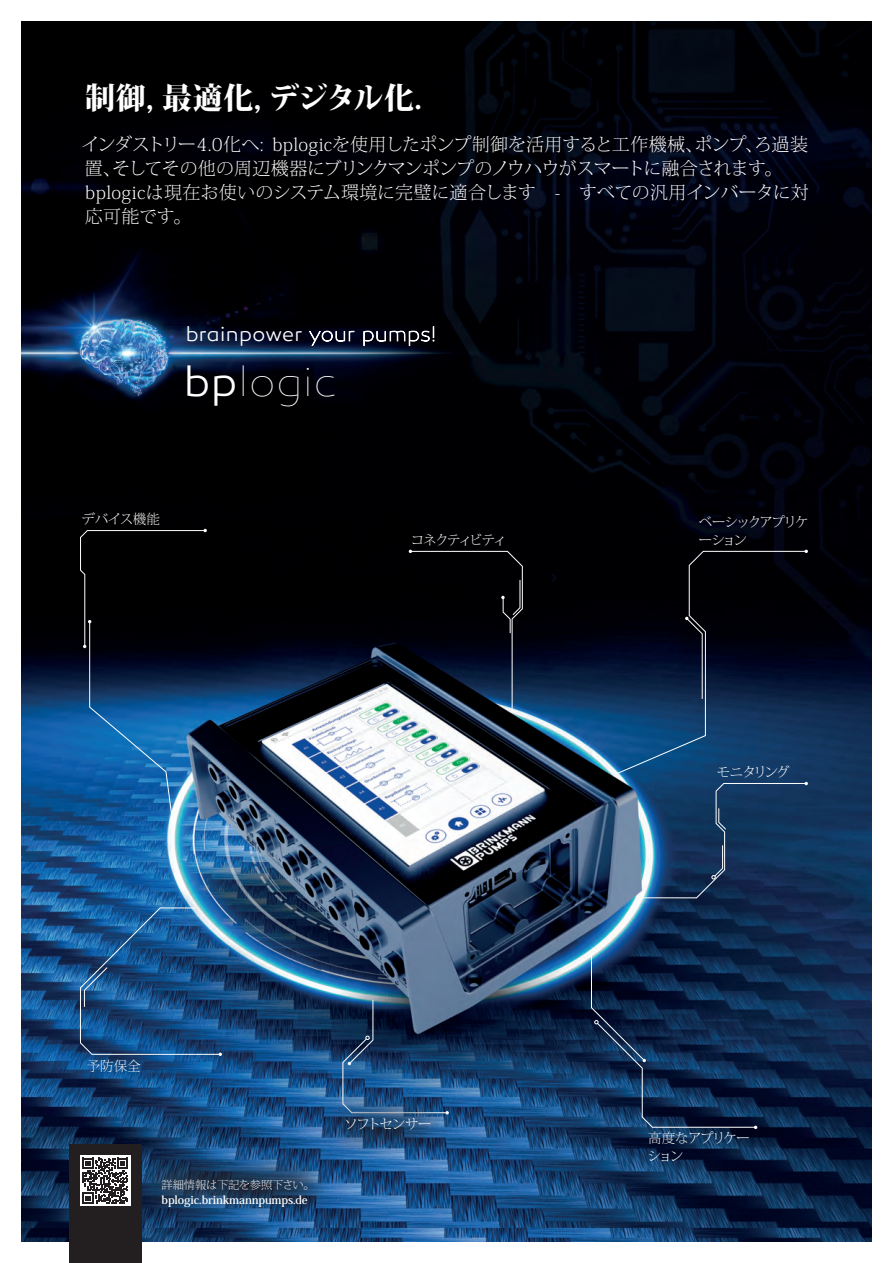
<style>
.page{position:relative;width:893px;height:1263px;background:#fff}
.page>*{position:absolute;margin:0;border:0;box-sizing:border-box;transform-origin:0 0}
.t1{font:100 43.05px "Canaro";letter-spacing:.015em;color:#fff}
.t2{font:800 30px "Koz Min Pro";letter-spacing:.02em;color:#fff}
.t3{font:300 21px "Canaro";letter-spacing:.015em;color:#fff}
.t4{font:200 18px/24px "Koz Min Pro";letter-spacing:-.01em;color:#fff}
.t5{font:200 13.5px/18px "Koz Min Pro";letter-spacing:-.105em;color:#fff}
.t6{font:700 11.25px "Koz Min Pro";letter-spacing:-.01em;color:#fff}
.t7{font:200 11.25px "Koz Min Pro";letter-spacing:-.015em;color:#fff}
.s1{font-weight:100}
.s2{font-weight:300}
</style>
<div class="page">
<img style="left:21px;top:21px;width:851px;height:1221px">
<div style="left:69px;top:1144px;width:73px;height:119px;background:#231f20"></div>
<svg style="left:591px;top:952px;width:166px;height:177px;background:#0e284c"></svg>
<svg style="left:80px;top:907px;width:142px;height:149px;background:#1d548c"></svg>
<svg style="left:80px;top:529px;width:127px;height:292px;background:#103354"></svg>
<svg style="left:409px;top:550px;width:114px;height:159px;background:#090e19"></svg>
<svg style="left:641px;top:782px;width:167px;height:116px;background:#1d4067"></svg>
<svg style="left:616px;top:550px;width:192px;height:224px;background:#081c35"></svg>
<svg style="left:342px;top:999px;width:107px;height:88px;background:#1f4067"></svg>
<div style="left:80px;top:1155px;width:51px;height:51px;background:#fff"></div>
<svg style="left:82px;top:1158px;width:46px;height:45px"></svg>
<div style="left:316px;top:1087px;width:144px;height:73px;background:#231f20;opacity:.75"></div>
<div style="left:135px;top:1152px;width:199px;height:66px;background:#231f20;opacity:.75"></div>
<p class="t2" style="left:85px;top:75px;width:338px">制御, 最適化, デジタル化.</p>
<p class="t4" style="left:82px;top:131px;width:728px">インダストリー4.0化へ: bplogicを使用したポンプ制御を活用すると工作機械、ポンプ、ろ過装置、そしてその他の周辺機器にブリンクマンポンプのノウハウがスマートに融合されます。</p>
<p class="t4" style="left:85px;top:179px;width:725px">bplogicは現在お使いのシステム環境に完璧に適合します　-　すべての汎用インバータに対応可能です。</p>
<p class="t3" style="left:186px;top:322px;width:252px">brainpower <span class="s1">your pumps!</span></p>
<p class="t1" style="left:184px;top:357px;width:155px"><span class="s2">bp</span>logic</p>
<p class="t5" style="left:81px;top:510px;width:80px">デバイス機能</p>
<p class="t5" style="left:411px;top:530px;width:97px">コネクティビティ</p>
<p class="t5" style="left:87px;top:1056px;width:55px">予防保全</p>
<p class="t5" style="left:344px;top:1114px;width:89px">ソフトセンサー</p>
<p class="t7" style="left:162px;top:1177px;width:155px">詳細情報は下記を参照下さい。</p>
<p class="t6" style="left:162px;top:1191px;width:148px">bplogic.brinkmannpumps.de</p>
<p class="t5" style="left:699px;top:512px;width:111px">ベーシックアプリケーション</p>
<p class="t5" style="left:717px;top:763px;width:75px">モニタリング</p>
<p class="t5" style="left:648px;top:1129px;width:104px">高度なアプリケーション</p>
</div>
